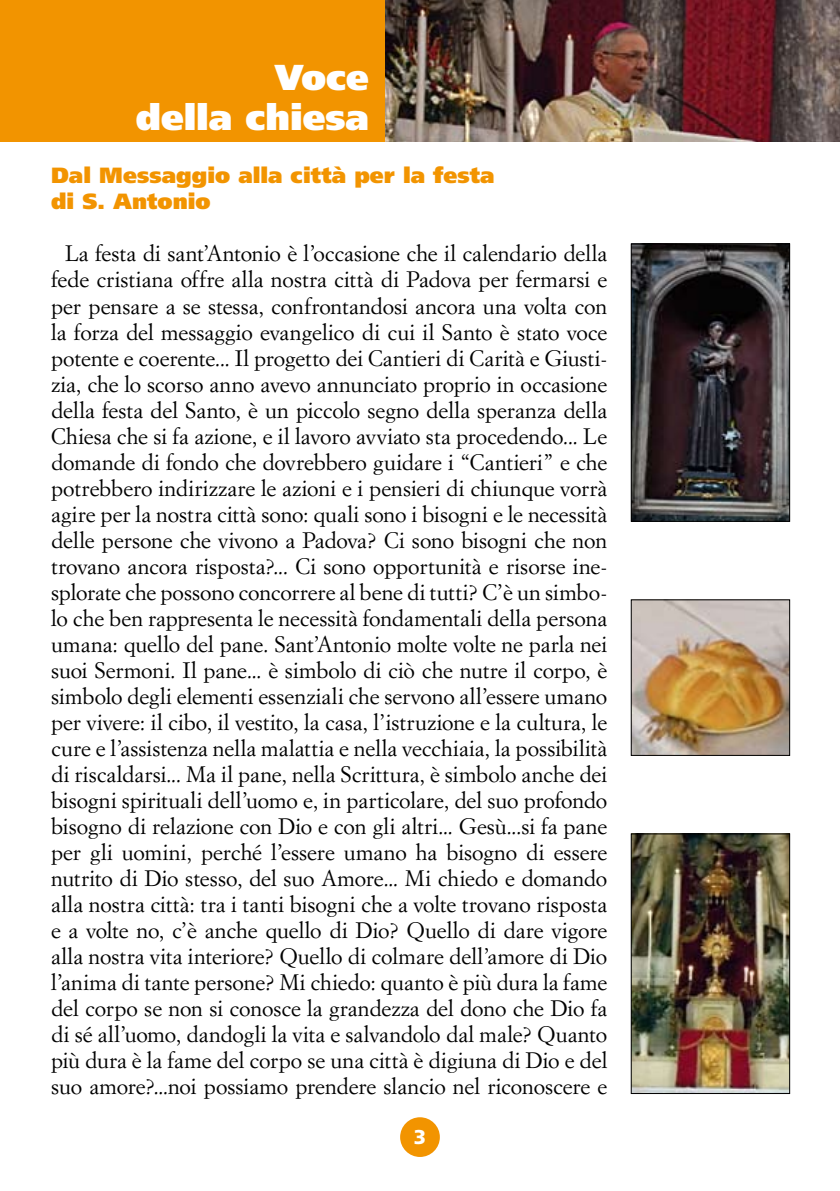
<style>
.page{position:relative;width:840px;height:1191px;background:#fff}
.page>*{position:absolute;margin:0;border:0;box-sizing:border-box;transform-origin:0 0}
.t1{font:900 36px/40px "Frutiger LT Std";color:#fff;text-align:right}
.t2{font:22px/26px "Simoncini Garamond Std";letter-spacing:-.005em;color:#000;text-align:justify}
.t3{font:900 22px/26px "Frutiger LT Std";letter-spacing:.005em;color:#f29400}
.t4{font:900 20px "Frutiger LT Std";color:#fff}
</style>
<div class="page">
<div style="left:400px;top:1117px;width:39px;height:40px;background:#f29400;border-radius:50%"></div>
<img style="left:632px;top:246px;width:155px;height:273px">
<div style="left:630px;top:244px;width:159px;height:277px;border:1px solid #000"></div>
<img style="left:632px;top:601px;width:155px;height:152px">
<img style="left:632px;top:835px;width:155px;height:256px">
<div style="left:630px;top:833px;width:159px;height:260px;border:1px solid #000"></div>
<div style="left:0;top:0;width:839px;height:142px;background:#f29400"></div>
<img style="left:386px;top:0;width:453px;height:142px">
<h1 class="t1" style="left:136px;top:58px;width:234px">Voce<br>della chiesa</h1>
<p class="t3" style="left:51px;top:163px;width:444px">Dal Messaggio alla città per la festa di S. Antonio</p>
<p class="t2" style="left:51px;top:240px;width:557px;text-indent:14px">La festa di sant’Antonio è l’occasione che il calendario della fede cristiana offre alla nostra città di Padova per fermarsi e per pensare a se stessa, confrontandosi ancora una volta con la forza del messaggio evangelico di cui il Santo è stato voce potente e coerente... Il progetto dei Cantieri di Carità e Giusti&shy;zia, che lo scorso anno avevo annunciato proprio in occasione della festa del Santo, è un piccolo segno della speranza della Chiesa che si fa azione, e il lavoro avviato sta procedendo... Le domande di fondo che dovrebbero guidare i “Cantieri” e che potrebbero indirizzare le azioni e i pensieri di chiunque vorrà agire per la nostra città sono: quali sono i bisogni e le necessità delle persone che vivono a Padova? Ci sono bisogni che non trovano ancora risposta?... Ci sono opportunità e risorse ine&shy;splorate che possono concorrere al bene di tutti? C’è un simbo&shy;lo che ben rappresenta le necessità fondamentali della persona umana: quello del pane. Sant’Antonio molte volte ne parla nei suoi Sermoni. Il pane... è simbolo di ciò che nutre il corpo, è simbolo degli elementi essenziali che servono all’essere umano per vivere: il cibo, il vestito, la casa, l’istruzione e la cultura, le cure e l’assistenza nella malattia e nella vecchiaia, la possibilità di riscaldarsi... Ma il pane, nella Scrittura, è simbolo anche dei bisogni spirituali dell’uomo e, in particolare, del suo profondo bisogno di relazione con Dio e con gli altri... Gesù...si fa pane per gli uomini, perché l’essere umano ha bisogno di essere nutrito di Dio stesso, del suo Amore... Mi chiedo e domando alla nostra città: tra i tanti bisogni che a volte trovano risposta e a volte no, c’è anche quello di Dio? Quello di dare vigore alla nostra vita interiore? Quello di colmare dell’amore di Dio l’anima di tante persone? Mi chiedo: quanto è più dura la fame del corpo se non si conosce la grandezza del dono che Dio fa di sé all’uomo, dandogli la vita e salvandolo dal male? Quanto più dura è la fame del corpo se una città è digiuna di Dio e del suo amore?...noi possiamo prendere slancio nel riconoscere e</p>
<p class="t4" style="left:413px;top:1124px;width:14px">3</p>
</div>
